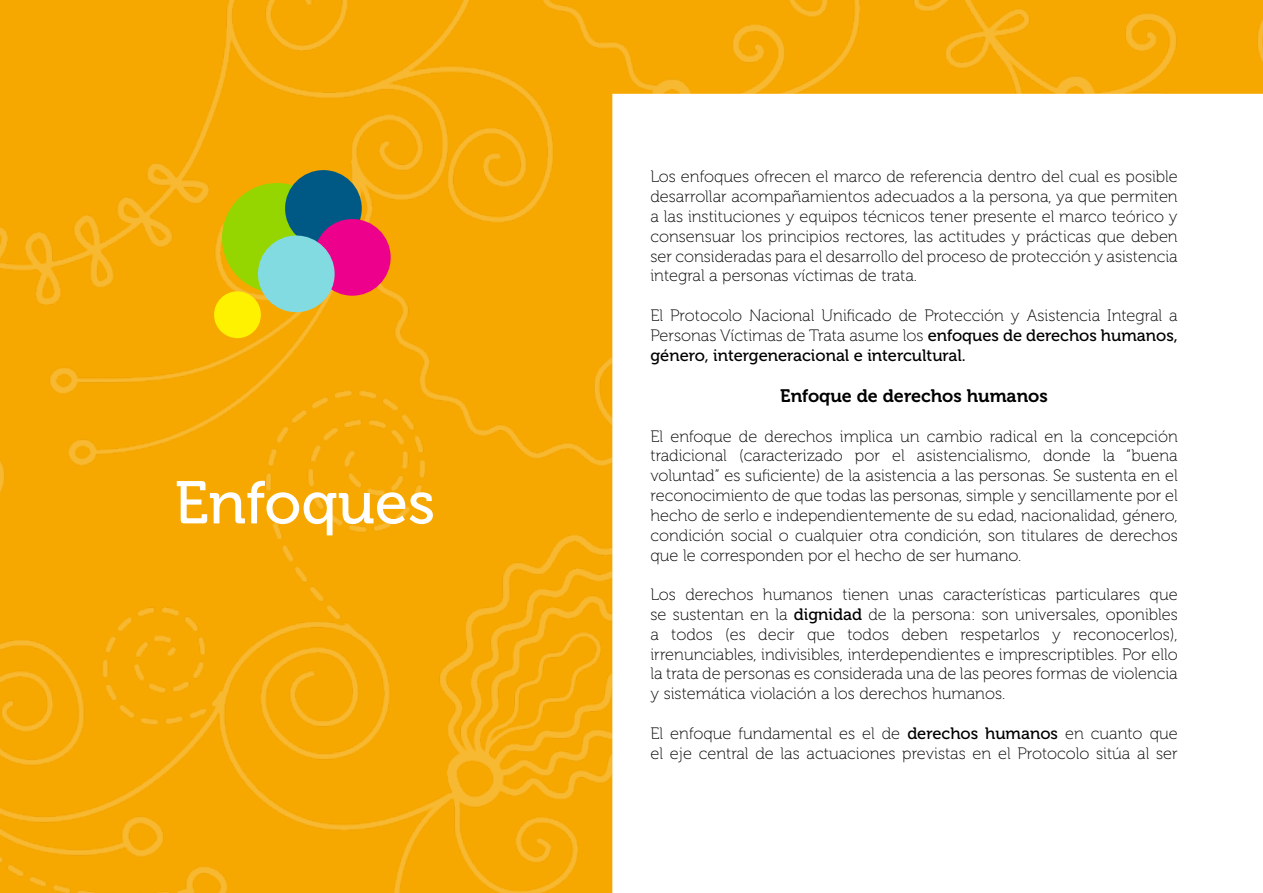
<style>
.page{position:relative;width:1263px;height:893px;background:#fff}
.page>*{position:absolute;margin:0;border:0;box-sizing:border-box;transform-origin:0 0}
.t1{font:60px "Museo 500";color:#fff}
.t2{font:18px "Museo 700";color:#000}
.t3{font:16.5px/19.8px "Museo 100";color:#000;text-align:justify}
.t4{font:16.5px "Museo 500";color:#000}
.s1{font-family:"Museo 500"}
</style>
<div class="page">
<img style="left:0;top:0;width:1263px;height:893px">
<div style="left:222px;top:183px;width:110px;height:110px;background:#95d600;border-radius:50%"></div>
<div style="left:285px;top:170px;width:77px;height:77px;background:#005985;border-radius:50%"></div>
<div style="left:314px;top:219px;width:77px;height:77px;background:#ec008c;border-radius:50%"></div>
<div style="left:258px;top:236px;width:77px;height:76px;background:#82dbe1;border-radius:50%"></div>
<div style="left:214px;top:291px;width:47px;height:47px;background:#fff200;border-radius:50%"></div>
<h1 class="t1" style="left:174px;top:470px;width:262px">Enfoques</h1>
<p class="t3" style="left:650px;top:167px;width:529px">Los enfoques ofrecen el marco de referencia dentro del cual es posible desarrollar acompañamientos adecuados a la persona, ya que permiten a las instituciones y equipos técnicos tener presente el marco teórico y consensuar los principios rectores, las actitudes y prácticas que deben ser consideradas para el desarrollo del proceso de protección y asistencia integral a personas víctimas de trata.</p>
<p class="t3" style="left:650px;top:306px;width:529px">El Protocolo Nacional Unificado de Protección y Asistencia Integral a<br>Personas Víctimas de Trata asume los <span class="s1">enfoques de derechos humanos,</span></p>
<p class="t4" style="left:650px;top:346px;width:317px">género, intergeneracional e intercultural.</p>
<p class="t2" style="left:780px;top:386px;width:269px">Enfoque de derechos humanos</p>
<p class="t3" style="left:650px;top:426px;width:529px">El enfoque de derechos implica un cambio radical en la concepción tradicional (caracterizado por el asistencialismo, donde la “buena voluntad” es suficiente) de la asistencia a las personas. Se sustenta en el reconocimiento de que todas las personas, simple y sencillamente por el hecho de serlo e independientemente de su edad, nacionalidad, género, condición social o cualquier otra condición, son titulares de derechos que le corresponden por el hecho de ser humano.</p>
<p class="t3" style="left:650px;top:585px;width:529px">Los derechos humanos tienen unas características particulares que se sustentan en la <span class="s1">dignidad</span> de la persona: son universales, oponibles a todos (es decir que todos deben respetarlos y reconocerlos), irrenunciables, indivisibles, interdependientes e imprescriptibles. Por ello la trata de personas es considerada una de las peores formas de violencia y sistemática violación a los derechos humanos.</p>
<p class="t3" style="left:650px;top:723px;width:529px">El enfoque fundamental es el de <span class="s1">derechos humanos</span> en cuanto que el eje central de las actuaciones previstas en el Protocolo sitúa al ser</p>
</div>
